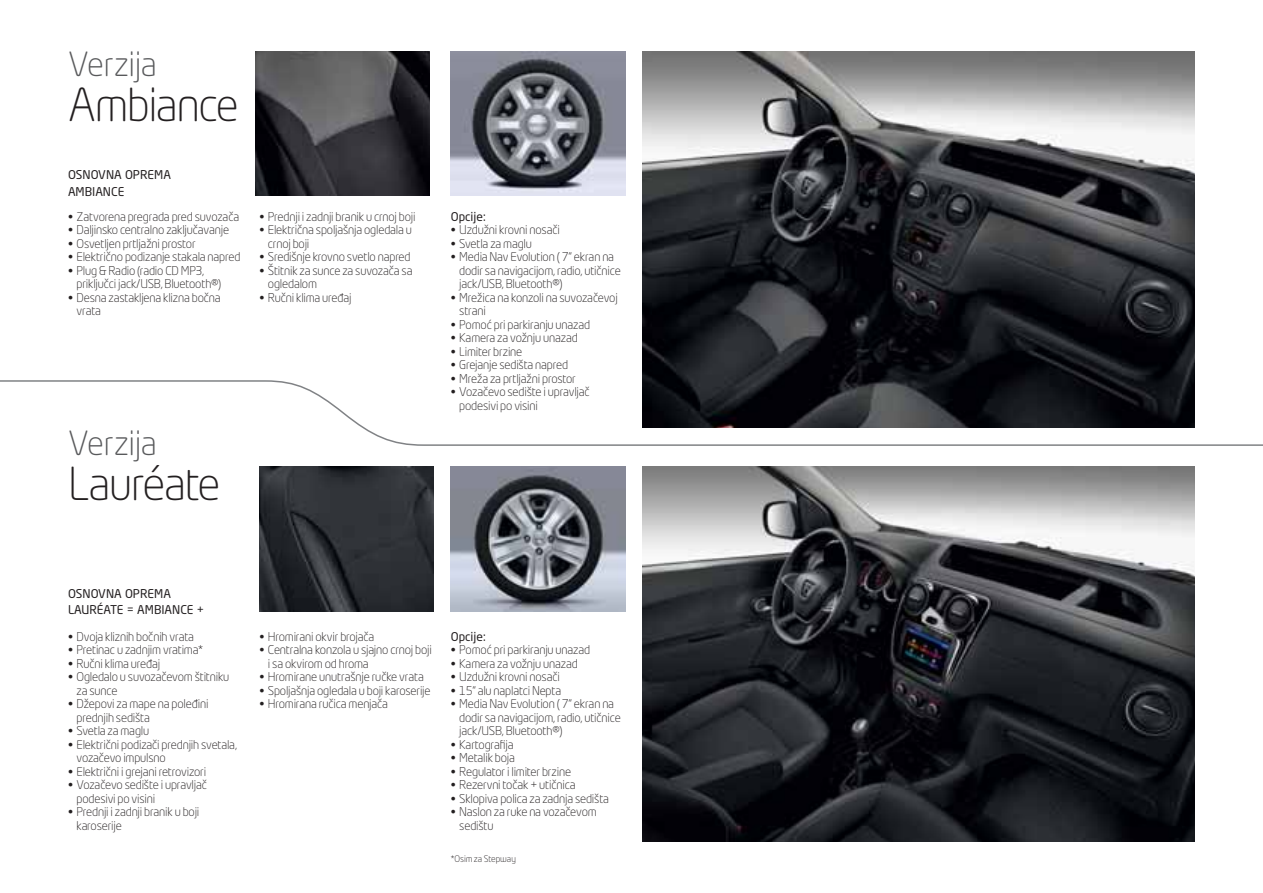
<style>
.page{position:relative;width:1263px;height:893px;background:#fff}
.page>*{position:absolute;margin:0;border:0;box-sizing:border-box;transform-origin:0 0}
.t1{font:300 45px "Neo Tech Dacia";letter-spacing:-.03em;color:#231f20}
.t2{font:300 33px "Neo Tech Dacia";letter-spacing:-.015em;color:#58595b}
.t3{font:300 12px/13.5px "Neo Tech Dacia";letter-spacing:-.015em;color:#231f20}
.t4{font:12px/16.5px "Neo Tech Dacia";color:#231f20}
.t5{font:300 9px "Neo Tech Dacia";letter-spacing:-.005em;color:#231f20}
</style>
<div class="page">
<img style="left:642px;top:51px;width:553px;height:328px">
<img style="left:451px;top:51px;width:174px;height:145px">
<img style="left:255px;top:51px;width:174px;height:145px">
<img style="left:642px;top:466px;width:553px;height:376px">
<img style="left:451px;top:466px;width:174px;height:145px">
<img style="left:259px;top:466px;width:175px;height:145px">
<svg style="left:0;top:379px;width:1263px;height:67px"></svg>
<h2 class="t2" style="left:68px;top:49px;width:90px">Verzija</h2>
<h1 class="t1" style="left:68px;top:84px;width:172px">Ambiance</h1>
<p class="t4" style="left:68px;top:167px;width:104px">OSNOVNA OPREMA<br>AMBIANCE</p>
<p class="t3" style="left:68px;top:210px;width:173px">• Zatvorena pregrada pred suvozača</p>
<p class="t3" style="left:68px;top:224px;width:163px">• Daljinsko centralno zaključavanje</p>
<p class="t3" style="left:68px;top:237px;width:129px">• Osvetljen prtljažni prostor</p>
<p class="t3" style="left:68px;top:251px;width:174px">• Električno podizanje stakala napred</p>
<p class="t3" style="left:77px;top:264px;width:146px;text-indent:-9px">• Plug &amp; Radio (radio CD MP3, priključci jack/USB, Bluetooth®)</p>
<p class="t3" style="left:77px;top:291px;width:146px;text-indent:-9px">• Desna zastakljena klizna bočna vrata</p>
<p class="t3" style="left:259px;top:210px;width:158px">• Prednji i zadnji branik u crnoj boji</p>
<p class="t3" style="left:268px;top:224px;width:145px;text-indent:-9px">• Električna spoljašnja ogledala u crnoj boji</p>
<p class="t3" style="left:259px;top:251px;width:153px">• Središnje krovno svetlo napred</p>
<p class="t3" style="left:268px;top:264px;width:146px;text-indent:-9px">• Štitnik za sunce za suvozača sa ogledalom</p>
<p class="t3" style="left:259px;top:291px;width:94px">• Ručni klima uređaj</p>
<h2 class="t2" style="left:68px;top:428px;width:90px">Verzija</h2>
<h1 class="t1" style="left:68px;top:463px;width:154px">Lauréate</h1>
<p class="t4" style="left:451px;top:209px;width:36px">Opcije:</p>
<p class="t3" style="left:451px;top:224px;width:111px">• Uzdužni krovni nosači</p>
<p class="t3" style="left:451px;top:237px;width:83px">• Svetla za maglu</p>
<p class="t3" style="left:459px;top:251px;width:163px;text-indent:-9px">• Media Nav Evolution ( 7“ ekran na dodir sa navigacijom, radio, utičnice jack/USB, Bluetooth®)</p>
<p class="t3" style="left:459px;top:291px;width:160px;text-indent:-9px">• Mrežica na konzoli na suvozačevoj strani</p>
<p class="t3" style="left:451px;top:318px;width:141px">• Pomoć pri parkiranju unazad</p>
<p class="t3" style="left:451px;top:332px;width:129px">• Kamera za vožnju unazad</p>
<p class="t3" style="left:451px;top:345px;width:73px">• Limiter brzine</p>
<p class="t3" style="left:451px;top:359px;width:119px">• Grejanje sedišta napred</p>
<p class="t3" style="left:451px;top:372px;width:127px">• Mreža za prtljažni prostor</p>
<p class="t3" style="left:459px;top:386px;width:132px;text-indent:-9px">• Vozačevo sedište i upravljač podesivi po visini</p>
<p class="t4" style="left:68px;top:586px;width:138px">OSNOVNA OPREMA<br>LAURÉATE = AMBIANCE +</p>
<p class="t3" style="left:68px;top:631px;width:128px">• Dvoja kliznih bočnih vrata</p>
<p class="t3" style="left:68px;top:644px;width:137px">• Pretinac u zadnjim vratima*</p>
<p class="t3" style="left:68px;top:658px;width:94px">• Ručni klima uređaj</p>
<p class="t3" style="left:77px;top:671px;width:154px;text-indent:-9px">• Ogledalo u suvozačevom štitniku za sunce</p>
<p class="t3" style="left:77px;top:698px;width:134px;text-indent:-9px">• Džepovi za mape na poleđini prednjih sedišta</p>
<p class="t3" style="left:68px;top:725px;width:83px">• Svetla za maglu</p>
<p class="t3" style="left:77px;top:739px;width:162px;text-indent:-9px">• Električni podizači prednjih svetala, vozačevo impulsno</p>
<p class="t3" style="left:68px;top:766px;width:140px">• Električni i grejani retrovizori</p>
<p class="t3" style="left:77px;top:779px;width:132px;text-indent:-9px">• Vozačevo sedište i upravljač podesivi po visini</p>
<p class="t3" style="left:77px;top:806px;width:124px;text-indent:-9px">• Prednji i zadnji branik u boji karoserije</p>
<p class="t3" style="left:259px;top:631px;width:117px">• Hromirani okvir brojača</p>
<p class="t3" style="left:268px;top:644px;width:165px;text-indent:-9px">• Centralna konzola u sjajno crnoj boji i sa okvirom od hroma</p>
<p class="t3" style="left:259px;top:671px;width:166px">• Hromirane unutrašnje ručke vrata</p>
<p class="t3" style="left:259px;top:685px;width:173px">• Spoljašnja ogledala u boji karoserije</p>
<p class="t3" style="left:259px;top:698px;width:130px">• Hromirana ručica menjača</p>
<p class="t4" style="left:451px;top:629px;width:36px">Opcije:</p>
<p class="t3" style="left:451px;top:644px;width:141px">• Pomoć pri parkiranju unazad</p>
<p class="t3" style="left:451px;top:658px;width:129px">• Kamera za vožnju unazad</p>
<p class="t3" style="left:451px;top:671px;width:111px">• Uzdužni krovni nosači</p>
<p class="t3" style="left:451px;top:685px;width:112px">• 15“ alu naplatci Nepta</p>
<p class="t3" style="left:459px;top:698px;width:163px;text-indent:-9px">• Media Nav Evolution ( 7“ ekran na dodir sa navigacijom, radio, utičnice jack/USB, Bluetooth®)</p>
<p class="t3" style="left:451px;top:739px;width:64px">• Kartografija</p>
<p class="t3" style="left:451px;top:752px;width:66px">• Metalik boja</p>
<p class="t3" style="left:451px;top:766px;width:122px">• Regulator i limiter brzine</p>
<p class="t3" style="left:451px;top:779px;width:126px">• Rezervni točak + utičnica</p>
<p class="t3" style="left:451px;top:793px;width:160px">• Sklopiva polica za zadnja sedišta</p>
<p class="t3" style="left:459px;top:806px;width:139px;text-indent:-9px">• Naslon za ruke na vozačevom sedištu</p>
<p class="t5" style="left:451px;top:855px;width:67px">*Osim za Stepway</p>
</div>
